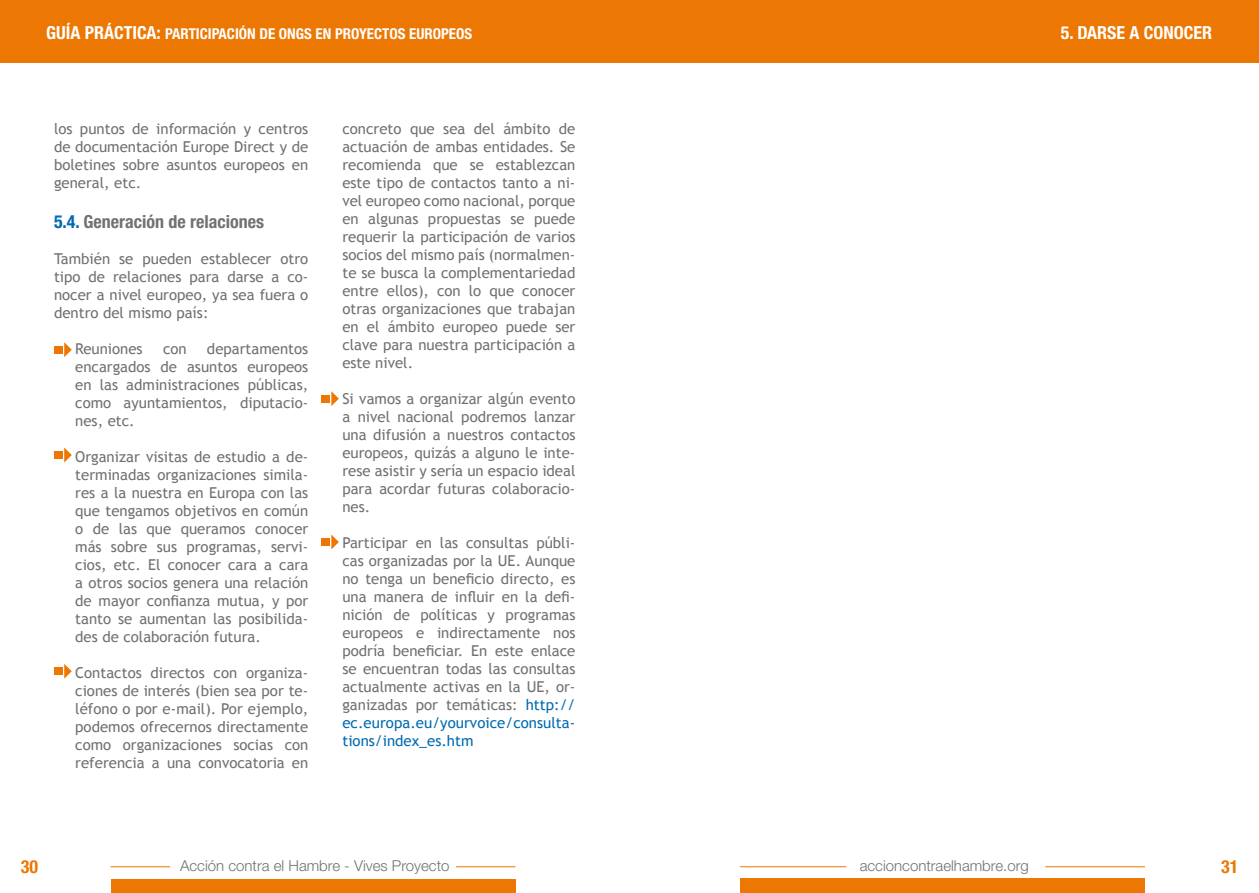
<style>
.page{position:relative;width:1259px;height:893px;background:#fff}
.page>*{position:absolute;margin:0;border:0;box-sizing:border-box;transform-origin:0 0}
.t1{font:700 condensed 18px "Helvetica Neue";color:#707172}
.t2{font:700 condensed 18px "Helvetica Neue";color:#fff}
.t3{font:700 condensed 18px "Helvetica Neue";color:#ed7703}
.t4{font:15px/18px "Trebuchet MS";color:#707172;text-align:justify}
.t5{font:300 15px "Helvetica Neue";color:#707172}
.t6{font:700 condensed 15px "Helvetica Neue";color:#fff}
.s1{font-size:18px}
.s2{color:#006bb2}
</style>
<div class="page">
<div style="left:0;top:0;width:629px;height:62px;background:#ed7703"></div>
<hr style="left:111px;top:866px;width:59px;height:1px;background:#ed7703">
<hr style="left:456px;top:866px;width:59px;height:1px;background:#ed7703">
<div style="left:111px;top:879px;width:404px;height:14px;background:#ed7703"></div>
<div style="left:629px;top:0;width:630px;height:62px;background:#ed7703"></div>
<hr style="left:740px;top:866px;width:106px;height:1px;background:#ed7703">
<hr style="left:1045px;top:866px;width:100px;height:1px;background:#ed7703">
<div style="left:740px;top:879px;width:405px;height:14px;background:#ed7703"></div>
<svg style="left:64px;top:342px;width:8px;height:15px"></svg>
<div style="left:54px;top:346px;width:9px;height:7px;background:#ed7703"></div>
<svg style="left:64px;top:448px;width:8px;height:14px"></svg>
<div style="left:54px;top:451px;width:9px;height:8px;background:#ed7703"></div>
<svg style="left:64px;top:664px;width:8px;height:15px"></svg>
<div style="left:54px;top:667px;width:9px;height:8px;background:#ed7703"></div>
<svg style="left:331px;top:391px;width:8px;height:15px"></svg>
<div style="left:321px;top:395px;width:9px;height:7px;background:#ed7703"></div>
<svg style="left:331px;top:534px;width:8px;height:15px"></svg>
<div style="left:321px;top:538px;width:9px;height:8px;background:#ed7703"></div>
<p class="t6" style="left:46px;top:24px;width:427px"><span class="s1">GUÍA PRÁCTICA:</span> PARTICIPACIÓN DE ONGS EN PROYECTOS EUROPEOS</p>
<p class="t4" style="left:54px;top:120px;width:256px">los puntos de información y centros de documentación Europe Direct y de boletines sobre asuntos europeos en general, etc.</p>
<p class="t1" style="left:54px;top:211px;width:212px"><span class="s2">5.4.</span> Generación de relaciones</p>
<p class="t4" style="left:54px;top:250px;width:256px">También se pueden establecer otro tipo de relaciones para darse a co&shy;nocer a nivel europeo, ya sea fuera o dentro del mismo país:</p>
<p class="t4" style="left:75px;top:340px;width:69px">Reuniones</p>
<p class="t4" style="left:163px;top:340px;width:25px">con</p>
<p class="t4" style="left:75px;top:340px;width:235px;text-indent:132px">departamentos encargados de asuntos europeos en las administraciones públicas, como ayuntamientos, diputacio&shy;nes, etc.</p>
<p class="t4" style="left:75px;top:448px;width:235px">Organizar visitas de estudio a de&shy;terminadas organizaciones simila&shy;res a la nuestra en Europa con las que tengamos objetivos en común o de las que queramos conocer más sobre sus programas, servi&shy;cios, etc. El conocer cara a cara a otros socios genera una relación de mayor confianza mutua, y por tanto se aumentan las posibilida&shy;des de colaboración futura.</p>
<p class="t4" style="left:75px;top:664px;width:235px">Contactos directos con organiza&shy;ciones de interés (bien sea por te&shy;léfono o por e-mail). Por ejemplo, podemos ofrecernos directamente como organizaciones socias con referencia a una convocatoria en</p>
<p class="t4" style="left:342px;top:120px;width:235px">concreto que sea del ámbito de actuación de ambas entidades. Se recomienda que se establezcan este tipo de contactos tanto a ni&shy;vel europeo como nacional, porque en algunas propuestas se puede requerir la participación de varios socios del mismo país (normalmen&shy;te se busca la complementariedad entre ellos), con lo que conocer otras organizaciones que trabajan en el ámbito europeo puede ser clave para nuestra participación a este nivel.</p>
<p class="t4" style="left:342px;top:390px;width:235px">Si vamos a organizar algún evento a nivel nacional podremos lanzar una difusión a nuestros contactos europeos, quizás a alguno le inte&shy;rese asistir y sería un espacio ideal para acordar futuras colaboracio&shy;nes.</p>
<p class="t4" style="left:342px;top:534px;width:235px">Participar en las consultas públi&shy;cas organizadas por la UE. Aunque no tenga un beneficio directo, es una manera de influir en la defi&shy;nición de políticas y programas europeos e indirectamente nos podría beneficiar. En este enlace se encuentran todas las consultas actualmente activas en la UE, or&shy;ganizadas por temáticas: <span class="s2">http:// ec.europa.eu/yourvoice/consulta&shy;tions/index_es.htm</span></p>
<p class="t2" style="left:1060px;top:21px;width:153px">5. DARSE A CONOCER</p>
<p class="t3" style="left:21px;top:856px;width:19px">30</p>
<p class="t5" style="left:180px;top:856px;width:271px">Acción contra el Hambre - Vives Proyecto</p>
<p class="t3" style="left:1221px;top:856px;width:19px">31</p>
<p class="t5" style="left:859px;top:856px;width:170px">accioncontraelhambre.org</p>
</div>
